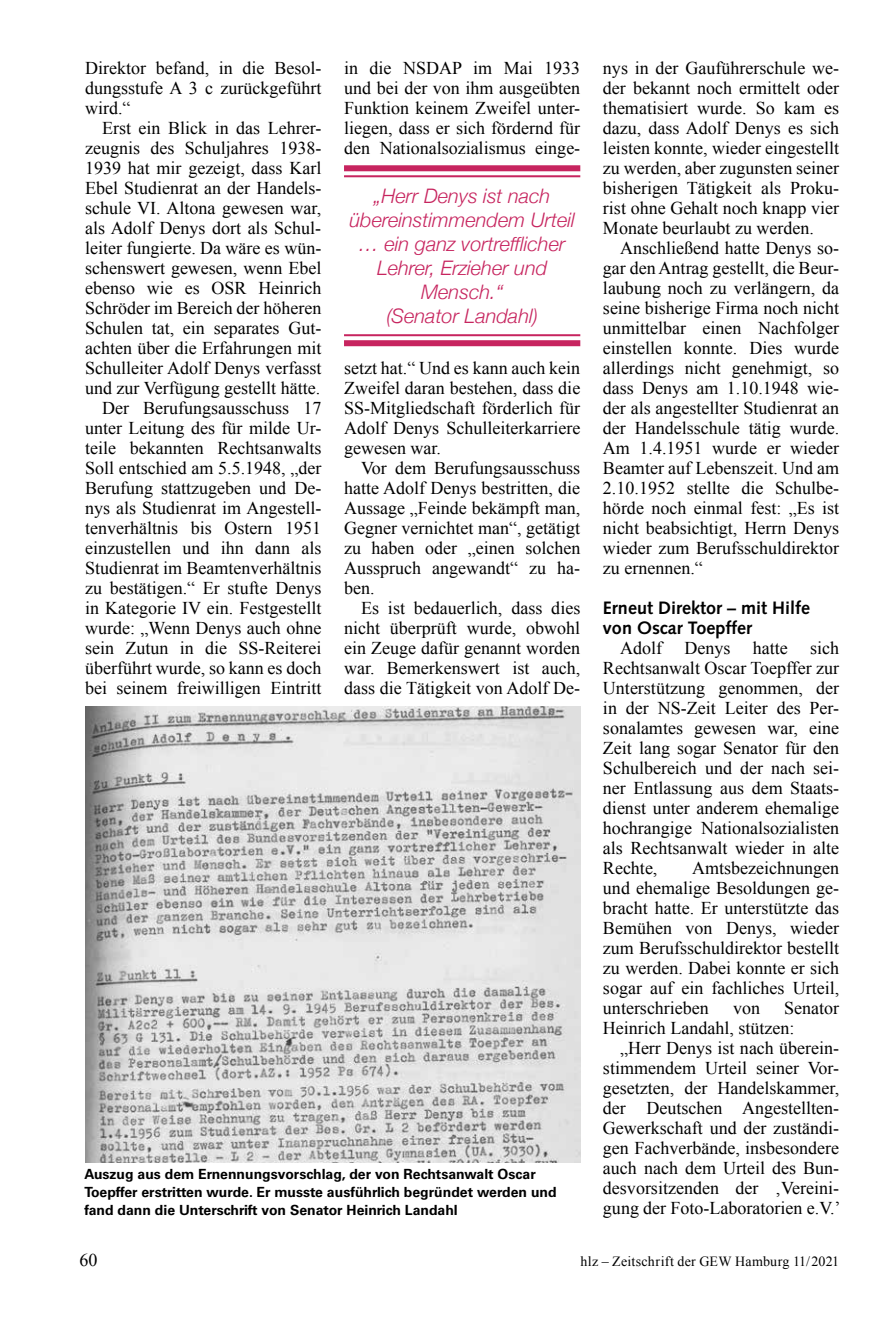
<style>
.page{position:relative;width:896px;height:1333px;background:#fff}
.page>*{position:absolute;margin:0;border:0;box-sizing:border-box;transform-origin:0 0}
.t1{font:italic 300 20px/24px "Helvetica Neue";color:#c7255f;text-align:center}
.t2{font:18px/20px "Times New Roman";color:#000;text-align:justify}
.t3{font:700 18px/20px "Syntax";color:#000}
.t4{font:700 14px/18px "Univers LT";color:#000}
.t5{font:14px "Times New Roman";letter-spacing:.015em;color:#000}
</style>
<div class="page">
<img style="left:85px;top:706px;width:495px;height:456px">
<div style="left:344px;top:165px;width:236px;height:6px;background:#c7245f"></div>
<hr style="left:344px;top:175px;width:236px;height:2px;background:#c7245f">
<hr style="left:344px;top:334px;width:236px;height:2px;background:#c7245f">
<div style="left:344px;top:340px;width:236px;height:6px;background:#c7245f"></div>
<p class="t2" style="left:85px;top:58px;width:238px">Direktor befand, in die Besol&shy;dungsstufe A 3 c zurückgeführt wird.“</p>
<p class="t2" style="left:85px;top:118px;width:238px;text-align:right">Erst ein Blick in das Lehrer&shy;zeugnis des Schuljahres 1938-<br>1939 hat mir gezeigt, dass Karl<br>Ebel Studienrat an der Handels&shy;schule VI. Altona gewesen war, als Adolf Denys dort als Schul&shy;leiter fungierte. Da wäre es wün&shy;schenswert gewesen, wenn Ebel ebenso wie es OSR Heinrich<br>Schröder im Bereich der höheren<br>Schulen tat, ein separates Gut&shy;achten über die Erfahrungen mit<br>Schulleiter Adolf Denys verfasst und zur Verfügung gestellt hätte.<br>Der Berufungsausschuss 17 unter Leitung des für milde Ur&shy;teile bekannten Rechtsanwalts<br>Soll entschied am 5.5.1948, „der<br>Berufung stattzugeben und De&shy;nys als Studienrat im Angestell&shy;tenverhältnis bis Ostern 1951 einzustellen und ihn dann als<br>Studienrat im Beamtenverhältnis zu bestätigen.“ Er stufte Denys in Kategorie IV ein. Festgestellt wurde: „Wenn Denys auch ohne sein Zutun in die SS-Reiterei überführt wurde, so kann es doch bei seinem freiwilligen Eintritt</p>
<p class="t2" style="left:344px;top:58px;width:238px">in die NSDAP im Mai 1933 und bei der von ihm ausgeübten Funktion keinem Zweifel unter&shy;liegen, dass er sich fördernd für den Nationalsozialismus einge-</p>
<p class="t1" style="left:349px;top:183px;width:227px">„Herr Denys ist nach übereinstimmendem Urteil … ein ganz vortrefflicher<br>Lehrer, Erzieher und<br>Mensch.“<br>(Senator Landahl)</p>
<p class="t2" style="left:344px;top:357px;width:238px">setzt hat.“ Und es kann auch kein Zweifel daran bestehen, dass die SS-Mitgliedschaft förderlich für Adolf Denys Schulleiterkarriere gewesen war.</p>
<p class="t2" style="left:344px;top:457px;width:238px;text-indent:17px">Vor dem Berufungsausschuss hatte Adolf Denys bestritten, die Aussage „Feinde bekämpft man, Gegner vernichtet man“, getätigt zu haben oder „einen solchen Ausspruch angewandt“ zu ha&shy;ben.</p>
<p class="t2" style="left:344px;top:597px;width:238px;text-indent:17px">Es ist bedauerlich, dass dies nicht überprüft wurde, obwohl ein Zeuge dafür genannt worden war. Bemerkenswert ist auch, dass die Tätigkeit von Adolf De-</p>
<p class="t4" style="left:85px;top:1165px;width:473px">Auszug aus dem Ernennungsvorschlag, der von Rechtsanwalt Oscar<br>Toepffer erstritten wurde. Er musste ausführlich begründet werden und fand dann die Unterschrift von Senator Heinrich Landahl</p>
<p class="t2" style="left:603px;top:57px;width:238px">nys in der Gauführerschule we&shy;der bekannt noch ermittelt oder thematisiert wurde. So kam es dazu, dass Adolf Denys es sich leisten konnte, wieder eingestellt zu werden, aber zugunsten seiner bisherigen Tätigkeit als Proku&shy;rist ohne Gehalt noch knapp vier Monate beurlaubt zu werden.</p>
<p class="t2" style="left:603px;top:237px;width:238px;text-indent:17px">Anschließend hatte Denys so&shy;gar den Antrag gestellt, die Beur&shy;laubung noch zu verlängern, da seine bisherige Firma noch nicht unmittelbar einen Nachfolger einstellen konnte. Dies wurde allerdings nicht genehmigt, so dass Denys am 1.10.1948 wie&shy;der als angestellter Studienrat an der Handelsschule tätig wurde.<br>Am 1.4.1951 wurde er wieder Beamter auf Lebenszeit. Und am 2.10.1952 stellte die Schulbe&shy;hörde noch einmal fest: „Es ist nicht beabsichtigt, Herrn Denys wieder zum Berufsschuldirektor zu ernennen.“</p>
<p class="t3" style="left:603px;top:598px;width:208px">Erneut Direktor – mit Hilfe von Oscar Toepffer</p>
<p class="t2" style="left:603px;top:637px;width:238px;text-indent:17px">Adolf Denys hatte sich Rechtsanwalt Oscar Toepffer zur Unterstützung genommen, der in der NS-Zeit Leiter des Per&shy;sonalamtes gewesen war, eine Zeit lang sogar Senator für den Schulbereich und der nach sei&shy;ner Entlassung aus dem Staats&shy;dienst unter anderem ehemalige hochrangige Nationalsozialisten als Rechtsanwalt wieder in alte Rechte,</p>
<p class="t2" style="left:603px;top:857px;width:238px;text-indent:89px">Amtsbezeichnungen und ehemalige Besoldungen ge&shy;bracht hatte. Er unterstützte das Bemühen von Denys, wieder zum Berufsschuldirektor bestellt zu werden. Dabei konnte er sich sogar auf ein fachliches Urteil, unterschrieben</p>
<p class="t2" style="left:603px;top:997px;width:238px;text-indent:181px">Senator<br>Heinrich Landahl, stützen:</p>
<p class="t2" style="left:603px;top:1037px;width:239px;text-indent:17px">„Herr Denys ist nach überein&shy;stimmendem Urteil seiner Vor&shy;gesetzten, der Handelskammer, der Deutschen Angestellten-Gewerkschaft und der zuständi&shy;gen Fachverbände, insbesondere auch nach dem Urteil des Bun&shy;desvorsitzenden der ‚Vereini&shy;gung der Foto-Laboratorien e.V.’</p>
<p class="t2" style="left:733px;top:997px;width:28px">von</p>
<p class="t2" style="left:79px;top:1249px;width:20px">60</p>
<p class="t5" style="left:580px;top:1251px;width:260px">hlz – Zeitschrift der GEW Hamburg 11/2021</p>
</div>
